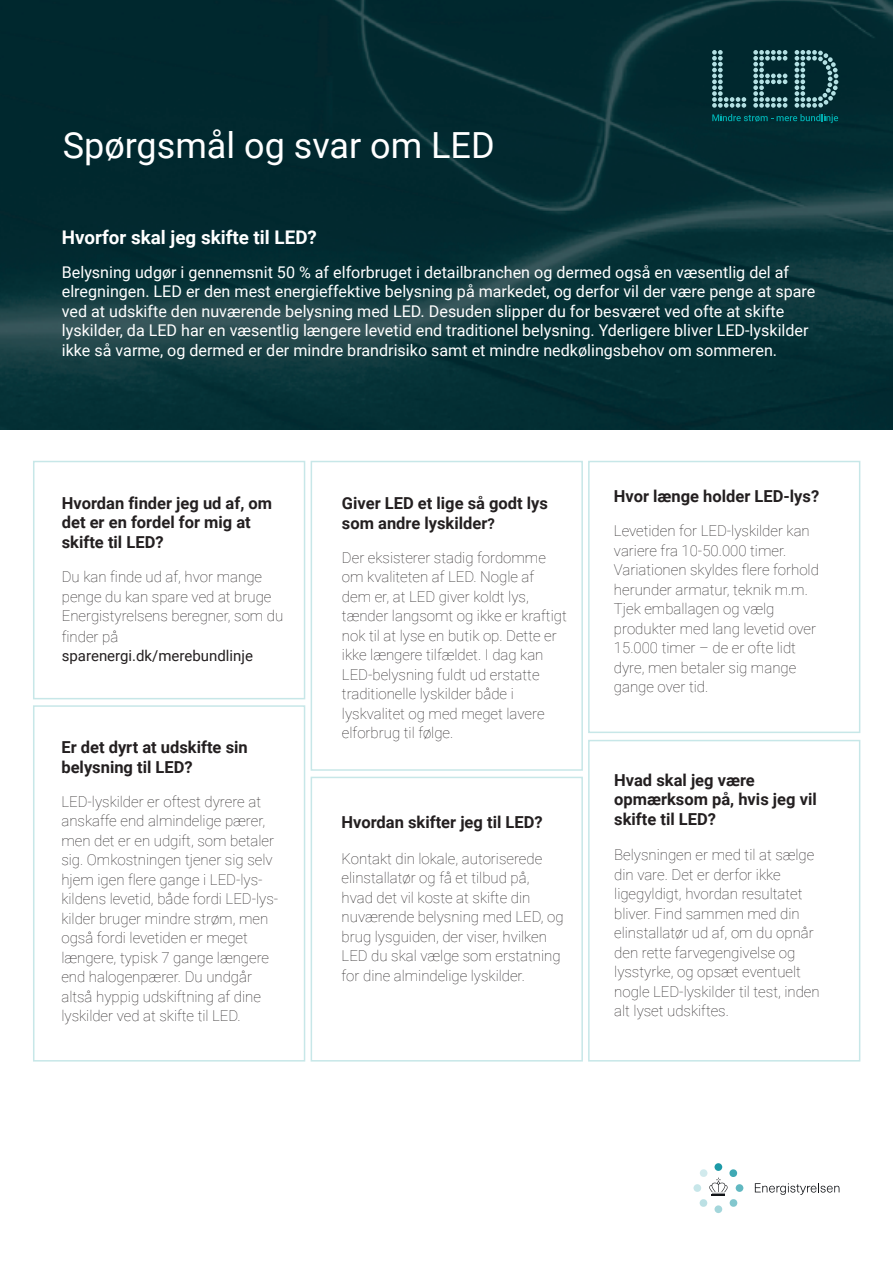
<style>
.page{position:relative;width:893px;height:1263px;background:#fff}
.page>*{position:absolute;margin:0;border:0;box-sizing:border-box;transform-origin:0 0}
.t1{font:36px "Roboto";color:#fff}
.t2{font:700 18.75px "Roboto";color:#fff}
.t3{font:700 16.5px/19.5px "Roboto";color:#231f20}
.t4{font:16.05px/19.5px "Roboto";color:#fff}
.t5{font:100 15px/19.5px "Roboto";color:#231f20}
.t6{font:15px "Roboto";color:#231f20}
.s1{font-size:15px}
</style>
<div class="page">
<div style="left:588px;top:461px;width:272px;height:272px;border:2px solid #c7e7e8"></div>
<div style="left:311px;top:461px;width:272px;height:310px;border:2px solid #c7e7e8"></div>
<div style="left:33px;top:461px;width:272px;height:238px;border:2px solid #c7e7e8"></div>
<img style="left:0;top:0;width:893px;height:430px">
<div style="left:311px;top:777px;width:272px;height:284px;border:2px solid #c7e7e8"></div>
<div style="left:588px;top:740px;width:272px;height:321px;border:2px solid #c7e7e8"></div>
<div style="left:33px;top:705px;width:272px;height:356px;border:2px solid #c7e7e8"></div>
<svg style="left:753px;top:50px;width:34px;height:58px;background:#426c71"></svg>
<svg style="left:795px;top:50px;width:43px;height:58px;background:#3a6368"></svg>
<svg style="left:712px;top:50px;width:34px;height:58px;background:#2a5358"></svg>
<svg style="left:712px;top:114px;width:126px;height:9px"></svg>
<div style="left:714px;top:1163px;width:8px;height:8px;background:#1d9aa7;border-radius:50%"></div>
<div style="left:714px;top:1205px;width:8px;height:8px;background:#a4d6db;border-radius:50%"></div>
<div style="left:736px;top:1184px;width:7px;height:8px;background:#61b8c1;border-radius:50%"></div>
<div style="left:693px;top:1184px;width:8px;height:8px;background:#c7e6e9;border-radius:50%"></div>
<svg style="left:700px;top:1169px;width:37px;height:38px"></svg>
<svg style="left:755px;top:1183px;width:84px;height:12px"></svg>
<h1 class="t1" style="left:63px;top:125px;width:433px">Spørgsmål og svar om LED</h1>
<p class="t2" style="left:62px;top:226px;width:257px">Hvorfor skal jeg skifte til LED?</p>
<p class="t4" style="left:62px;top:263px;width:755px">Belysning udgør i gennemsnit 50 % af elforbruget i detailbranchen og dermed også en væsentlig del af elregningen. LED er den mest energieffektive belysning på markedet, og derfor vil der være penge at spare ved at udskifte den nuværende belysning med LED. Desuden slipper du for besværet ved ofte at skifte lyskilder, da LED har en væsentlig længere levetid end traditionel belysning. Yderligere bliver LED-lyskilder ikke så varme, og dermed er der mindre brandrisiko samt et mindre nedkølingsbehov om sommeren.</p>
<p class="t3" style="left:62px;top:493px;width:212px">Hvordan finder jeg ud af, om det er en fordel for mig at skifte til LED?</p>
<p class="t5" style="left:62px;top:567px;width:223px">Du kan finde ud af, hvor mange penge du kan spare ved at bruge<br>Energistyrelsens beregner, som du</p>
<p class="t5" style="left:62px;top:627px;width:58px">finder på</p>
<p class="t6" style="left:62px;top:647px;width:193px">sparenergi.dk/merebundlinje</p>
<p class="t3" style="left:61px;top:738px;width:188px">Er det dyrt at udskifte sin belysning til LED?</p>
<p class="t5" style="left:61px;top:792px;width:218px">LED-lyskilder er oftest dyrere at anskaffe end almindelige pærer, men det er en udgift, som betaler sig. Omkostningen tjener sig selv hjem igen flere gange i LED-lys&shy;kildens levetid, både fordi LED-lys&shy;kilder bruger mindre strøm, men også fordi levetiden er meget længere, typisk 7 gange længere end halogenpærer. Du undgår altså hyppig udskiftning af dine lyskilder ved at skifte til LED.</p>
<p class="t3" style="left:342px;top:494px;width:208px">Giver LED et lige så godt lys som andre lyskilder<span class="s1">?</span></p>
<p class="t5" style="left:342px;top:548px;width:226px">Der eksisterer stadig fordomme om kvaliteten af LED. Nogle af dem er, at LED giver koldt lys, tænder langsomt og ikke er kraftigt nok til at lyse en butik op. Dette er ikke længere tilfældet. I dag kan<br>LED-belysning fuldt ud erstatte traditionelle lyskilder både i lyskvalitet og med meget lavere elforbrug til følge.</p>
<p class="t3" style="left:342px;top:812px;width:203px">Hvordan skifter jeg til LED?</p>
<p class="t5" style="left:342px;top:849px;width:224px">Kontakt din lokale, autoriserede elinstallatør og få et tilbud på, hvad det vil koste at skifte din nuværende belysning med LED, og brug lysguiden, der viser, hvilken<br>LED du skal vælge som erstatning for dine almindelige lyskilder.</p>
<p class="t3" style="left:614px;top:486px;width:207px">Hvor længe holder LED-lys?</p>
<p class="t5" style="left:614px;top:521px;width:206px">Levetiden for LED-lyskilder kan variere fra 10-50.000 timer.<br>Variationen skyldes flere forhold herunder armatur, teknik m.m.<br>Tjek emballagen og vælg produkter med lang levetid over<br>15.000 timer – de er ofte lidt dyre, men betaler sig mange gange over tid.</p>
<p class="t3" style="left:614px;top:770px;width:204px">Hvad skal jeg være opmærksom på, hvis jeg vil skifte til LED?</p>
<p class="t5" style="left:614px;top:845px;width:207px">Belysningen er med til at sælge din vare. Det er derfor ikke ligegyldigt, hvordan resultatet bliver. Find sammen med din elinstallatør ud af, om du opnår den rette farvegengivelse og lysstyrke, og opsæt eventuelt nogle LED-lyskilder til test, inden alt lyset udskiftes.</p>
</div>
